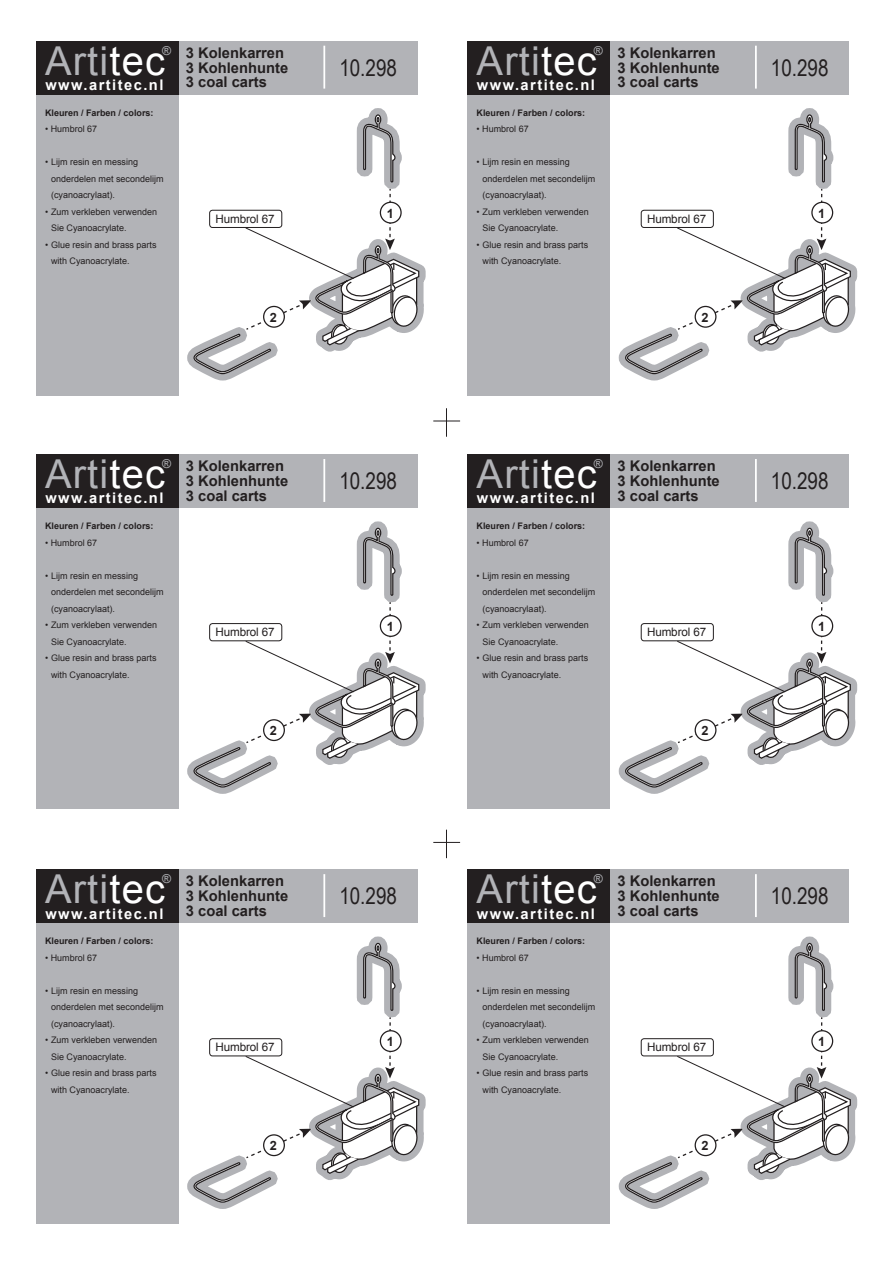
<style>
.page{position:relative;width:893px;height:1263px;background:#fff}
.page>*{position:absolute;margin:0;border:0;box-sizing:border-box;transform-origin:0 0}
.t1{font:39.75px "Arial";letter-spacing:.03em;color:#b2b3b7}
.t2{font:22.95px "Arial Narrow";color:#231f20}
.t3{font:700 14.7px "Arial";color:#231f20}
.t4{font:700 14.7px "Arial";letter-spacing:.1em;color:#fff}
.t5{font:700 12.75px "Arial";color:#231f20}
.t6{font:12.3px "Arial";color:#b2b3b7}
.t7{font:11.7px "Arial";letter-spacing:-.01em;color:#231f20}
.t8{font:9px/16.5px "Arial";color:#231f20}
.t9{font:700 9px "Arial";color:#231f20}
.s1{color:#fff}
</style>
<div class="page">
<div style="left:36px;top:67px;width:142px;height:328px;background:#b2b3b7"></div>
<div style="left:36px;top:480px;width:142px;height:329px;background:#b2b3b7"></div>
<div style="left:36px;top:895px;width:142px;height:329px;background:#b2b3b7"></div>
<div style="left:468px;top:67px;width:142px;height:328px;background:#b2b3b7"></div>
<div style="left:468px;top:480px;width:142px;height:329px;background:#b2b3b7"></div>
<div style="left:468px;top:895px;width:142px;height:329px;background:#b2b3b7"></div>
<div style="left:36px;top:41px;width:143px;height:53px;background:#231f20"></div>
<div style="left:36px;top:454px;width:143px;height:54px;background:#231f20"></div>
<div style="left:36px;top:869px;width:143px;height:54px;background:#231f20"></div>
<div style="left:468px;top:41px;width:143px;height:53px;background:#231f20"></div>
<div style="left:468px;top:454px;width:143px;height:54px;background:#231f20"></div>
<div style="left:468px;top:869px;width:143px;height:54px;background:#231f20"></div>
<div style="left:179px;top:41px;width:239px;height:53px;background:#b2b3b7"></div>
<div style="left:179px;top:454px;width:239px;height:54px;background:#b2b3b7"></div>
<div style="left:179px;top:869px;width:239px;height:54px;background:#b2b3b7"></div>
<div style="left:610px;top:41px;width:239px;height:53px;background:#b2b3b7"></div>
<div style="left:610px;top:454px;width:239px;height:54px;background:#b2b3b7"></div>
<div style="left:610px;top:869px;width:239px;height:54px;background:#b2b3b7"></div>
<hr style="left:323px;top:46px;width:2px;height:43px;background:#fff">
<hr style="left:323px;top:459px;width:2px;height:43px;background:#fff">
<hr style="left:323px;top:874px;width:2px;height:43px;background:#fff">
<hr style="left:755px;top:46px;width:2px;height:43px;background:#fff">
<hr style="left:755px;top:459px;width:2px;height:43px;background:#fff">
<hr style="left:755px;top:874px;width:2px;height:43px;background:#fff">
<svg style="left:433px;top:408px;width:27px;height:29px"></svg>
<svg style="left:433px;top:830px;width:27px;height:28px"></svg>
<svg style="left:187px;top:108px;width:239px;height:273px"></svg>
<svg style="left:187px;top:521px;width:239px;height:273px"></svg>
<svg style="left:187px;top:936px;width:239px;height:273px"></svg>
<svg style="left:618px;top:108px;width:240px;height:273px"></svg>
<svg style="left:618px;top:521px;width:240px;height:273px"></svg>
<svg style="left:618px;top:936px;width:240px;height:273px"></svg>
<p class="t6" style="left:162px;top:43px;width:11px">®</p>
<p class="t1" style="left:45px;top:35px;width:122px">Arti<span class="s1">tec</span></p>
<p class="t4" style="left:45px;top:75px;width:120px">www.artitec.nl</p>
<p class="t3" style="left:186px;top:43px;width:100px">3 Kolenkarren</p>
<p class="t3" style="left:186px;top:58px;width:104px">3 Kohlenhunte</p>
<p class="t3" style="left:186px;top:72px;width:82px">3 coal carts</p>
<p class="t2" style="left:339px;top:51px;width:59px">10.298</p>
<p class="t6" style="left:594px;top:43px;width:11px">®</p>
<p class="t1" style="left:477px;top:35px;width:122px">Arti<span class="s1">tec</span></p>
<p class="t4" style="left:477px;top:75px;width:120px">www.artitec.nl</p>
<p class="t3" style="left:618px;top:43px;width:100px">3 Kolenkarren</p>
<p class="t3" style="left:618px;top:58px;width:104px">3 Kohlenhunte</p>
<p class="t3" style="left:618px;top:72px;width:82px">3 coal carts</p>
<p class="t2" style="left:771px;top:51px;width:59px">10.298</p>
<p class="t9" style="left:45px;top:107px;width:110px">Kleuren / Farben / colors:</p>
<p class="t8" style="left:45px;top:121px;width:54px">• Humbrol 67</p>
<p class="t8" style="left:51px;top:154px;width:114px;text-indent:-6px">• Lijm resin en messing onderdelen met secondelijm (cyanoacrylaat).</p>
<p class="t8" style="left:51px;top:203px;width:108px;text-indent:-6px">• Zum verkleben verwenden<br>Sie Cyanoacrylate.</p>
<p class="t8" style="left:51px;top:236px;width:107px;text-indent:-6px">• Glue resin and brass parts with Cyanoacrylate.</p>
<p class="t7" style="left:215px;top:211px;width:61px">Humbrol 67</p>
<p class="t5" style="left:387px;top:205px;width:9px">1</p>
<p class="t9" style="left:477px;top:107px;width:110px">Kleuren / Farben / colors:</p>
<p class="t8" style="left:477px;top:121px;width:54px">• Humbrol 67</p>
<p class="t8" style="left:483px;top:154px;width:114px;text-indent:-6px">• Lijm resin en messing onderdelen met secondelijm (cyanoacrylaat).</p>
<p class="t8" style="left:483px;top:203px;width:108px;text-indent:-6px">• Zum verkleben verwenden<br>Sie Cyanoacrylate.</p>
<p class="t8" style="left:483px;top:236px;width:107px;text-indent:-6px">• Glue resin and brass parts with Cyanoacrylate.</p>
<p class="t7" style="left:647px;top:211px;width:61px">Humbrol 67</p>
<p class="t5" style="left:818px;top:205px;width:9px">1</p>
<p class="t5" style="left:270px;top:309px;width:9px">2</p>
<p class="t5" style="left:701px;top:309px;width:9px">2</p>
<p class="t6" style="left:162px;top:456px;width:11px">®</p>
<p class="t1" style="left:45px;top:448px;width:122px">Arti<span class="s1">tec</span></p>
<p class="t4" style="left:45px;top:489px;width:120px">www.artitec.nl</p>
<p class="t3" style="left:186px;top:456px;width:100px">3 Kolenkarren</p>
<p class="t3" style="left:186px;top:471px;width:104px">3 Kohlenhunte</p>
<p class="t3" style="left:186px;top:486px;width:82px">3 coal carts</p>
<p class="t2" style="left:339px;top:464px;width:59px">10.298</p>
<p class="t6" style="left:594px;top:456px;width:11px">®</p>
<p class="t1" style="left:477px;top:448px;width:122px">Arti<span class="s1">tec</span></p>
<p class="t4" style="left:477px;top:489px;width:120px">www.artitec.nl</p>
<p class="t3" style="left:618px;top:456px;width:100px">3 Kolenkarren</p>
<p class="t3" style="left:618px;top:471px;width:104px">3 Kohlenhunte</p>
<p class="t3" style="left:618px;top:486px;width:82px">3 coal carts</p>
<p class="t2" style="left:771px;top:464px;width:59px">10.298</p>
<p class="t9" style="left:45px;top:520px;width:110px">Kleuren / Farben / colors:</p>
<p class="t8" style="left:45px;top:534px;width:54px">• Humbrol 67</p>
<p class="t8" style="left:51px;top:567px;width:114px;text-indent:-6px">• Lijm resin en messing onderdelen met secondelijm (cyanoacrylaat).</p>
<p class="t8" style="left:51px;top:617px;width:108px;text-indent:-6px">• Zum verkleben verwenden<br>Sie Cyanoacrylate.</p>
<p class="t8" style="left:51px;top:650px;width:107px;text-indent:-6px">• Glue resin and brass parts with Cyanoacrylate.</p>
<p class="t7" style="left:215px;top:624px;width:61px">Humbrol 67</p>
<p class="t5" style="left:387px;top:618px;width:9px">1</p>
<p class="t9" style="left:477px;top:520px;width:110px">Kleuren / Farben / colors:</p>
<p class="t8" style="left:477px;top:534px;width:54px">• Humbrol 67</p>
<p class="t8" style="left:483px;top:567px;width:114px;text-indent:-6px">• Lijm resin en messing onderdelen met secondelijm (cyanoacrylaat).</p>
<p class="t8" style="left:483px;top:617px;width:108px;text-indent:-6px">• Zum verkleben verwenden<br>Sie Cyanoacrylate.</p>
<p class="t8" style="left:483px;top:650px;width:107px;text-indent:-6px">• Glue resin and brass parts with Cyanoacrylate.</p>
<p class="t7" style="left:647px;top:624px;width:61px">Humbrol 67</p>
<p class="t5" style="left:818px;top:618px;width:9px">1</p>
<p class="t5" style="left:270px;top:722px;width:9px">2</p>
<p class="t5" style="left:701px;top:722px;width:9px">2</p>
<p class="t6" style="left:162px;top:871px;width:11px">®</p>
<p class="t1" style="left:45px;top:863px;width:122px">Arti<span class="s1">tec</span></p>
<p class="t4" style="left:45px;top:904px;width:120px">www.artitec.nl</p>
<p class="t3" style="left:186px;top:871px;width:100px">3 Kolenkarren</p>
<p class="t3" style="left:186px;top:886px;width:104px">3 Kohlenhunte</p>
<p class="t3" style="left:186px;top:901px;width:82px">3 coal carts</p>
<p class="t2" style="left:339px;top:879px;width:59px">10.298</p>
<p class="t6" style="left:594px;top:871px;width:11px">®</p>
<p class="t1" style="left:477px;top:863px;width:122px">Arti<span class="s1">tec</span></p>
<p class="t4" style="left:477px;top:904px;width:120px">www.artitec.nl</p>
<p class="t3" style="left:618px;top:871px;width:100px">3 Kolenkarren</p>
<p class="t3" style="left:618px;top:886px;width:104px">3 Kohlenhunte</p>
<p class="t3" style="left:618px;top:901px;width:82px">3 coal carts</p>
<p class="t2" style="left:771px;top:879px;width:59px">10.298</p>
<p class="t9" style="left:45px;top:935px;width:110px">Kleuren / Farben / colors:</p>
<p class="t8" style="left:45px;top:949px;width:54px">• Humbrol 67</p>
<p class="t8" style="left:51px;top:982px;width:114px;text-indent:-6px">• Lijm resin en messing onderdelen met secondelijm (cyanoacrylaat).</p>
<p class="t8" style="left:51px;top:1032px;width:108px;text-indent:-6px">• Zum verkleben verwenden<br>Sie Cyanoacrylate.</p>
<p class="t8" style="left:51px;top:1065px;width:107px;text-indent:-6px">• Glue resin and brass parts with Cyanoacrylate.</p>
<p class="t7" style="left:215px;top:1039px;width:61px">Humbrol 67</p>
<p class="t5" style="left:387px;top:1033px;width:9px">1</p>
<p class="t9" style="left:477px;top:935px;width:110px">Kleuren / Farben / colors:</p>
<p class="t8" style="left:477px;top:949px;width:54px">• Humbrol 67</p>
<p class="t8" style="left:483px;top:982px;width:114px;text-indent:-6px">• Lijm resin en messing onderdelen met secondelijm (cyanoacrylaat).</p>
<p class="t8" style="left:483px;top:1032px;width:108px;text-indent:-6px">• Zum verkleben verwenden<br>Sie Cyanoacrylate.</p>
<p class="t8" style="left:483px;top:1065px;width:107px;text-indent:-6px">• Glue resin and brass parts with Cyanoacrylate.</p>
<p class="t7" style="left:647px;top:1039px;width:61px">Humbrol 67</p>
<p class="t5" style="left:818px;top:1033px;width:9px">1</p>
<p class="t5" style="left:270px;top:1137px;width:9px">2</p>
<p class="t5" style="left:701px;top:1137px;width:9px">2</p>
</div>
